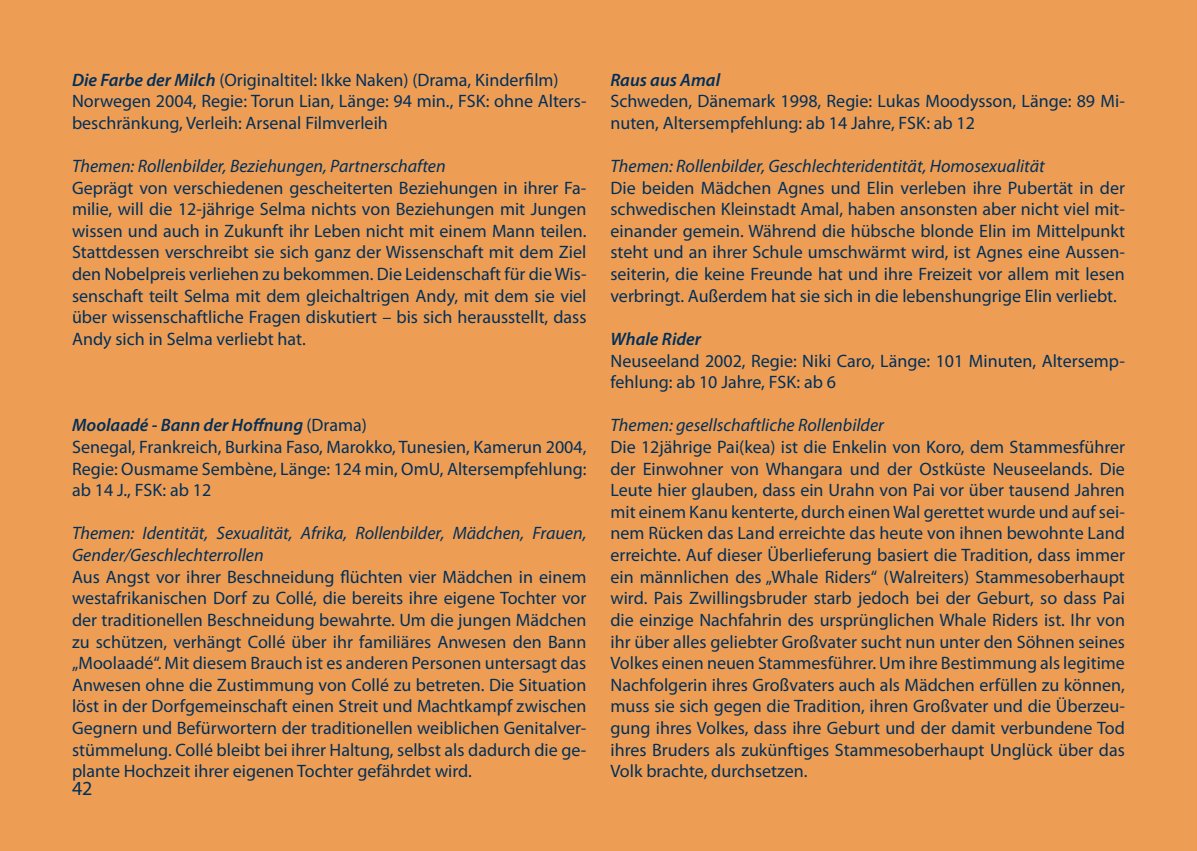
<style>
.page{position:relative;width:1197px;height:851px;background:#fff}
.page>*{position:absolute;margin:0;border:0;box-sizing:border-box;transform-origin:0 0}
.t1{font:20px "Myriad Pro";color:#002f5b}
.t2{font:18px/21.6px "Myriad Pro";color:#002f5b}
.t3{font:italic 18px/21.6px "Myriad Pro";color:#002f5b}
.t4{font:italic 600 18px "Myriad Pro";color:#002f5b}
.s1{font-weight:600;font-style:italic}
</style>
<div class="page">
<div style="left:0;top:0;width:1196px;height:850px;background:#ee9e54"></div>
<p class="t2" style="left:72px;top:68px;width:516px"><span class="s1">Die Farbe der Milch</span> (Originaltitel: Ikke Naken) (Drama, Kinderfilm)<br>Norwegen 2004, Regie: Torun Lian, Länge: 94 min., FSK: ohne Alters&shy;beschränkung, Verleih: Arsenal Filmverleih</p>
<p class="t3" style="left:72px;top:155px;width:375px">Themen: Rollenbilder, Beziehungen, Partnerschaften</p>
<p class="t2" style="left:72px;top:176px;width:516px;text-align:justify">Geprägt von verschiedenen gescheiterten Beziehungen in ihrer Fa&shy;milie, will die 12-jährige Selma nichts von Beziehungen mit Jungen wissen und auch in Zukunft ihr Leben nicht mit einem Mann teilen.<br>Stattdessen verschreibt sie sich ganz der Wissenschaft mit dem Ziel den Nobelpreis verliehen zu bekommen. Die Leidenschaft für die Wis&shy;senschaft teilt Selma mit dem gleichaltrigen Andy, mit dem sie viel über wissenschaftliche Fragen diskutiert – bis sich herausstellt, dass Andy sich in Selma verliebt hat.</p>
<p class="t2" style="left:72px;top:414px;width:516px"><span class="s1">Moolaadé - Bann der Hoffnung</span> (Drama)<br>Senegal, Frankreich, Burkina Faso, Marokko, Tunesien, Kamerun 2004, Regie: Ousmame Sembène, Länge: 124 min, OmU, Altersempfehlung: ab 14 J., FSK: ab 12</p>
<p class="t3" style="left:72px;top:522px;width:516px">Themen: Identität, Sexualität, Afrika, Rollenbilder, Mädchen, Frauen,<br>Gender/Geschlechterrollen</p>
<p class="t2" style="left:72px;top:565px;width:516px;text-align:justify">Aus Angst vor ihrer Beschneidung flüchten vier Mädchen in einem westafrikanischen Dorf zu Collé, die bereits ihre eigene Tochter vor der traditionellen Beschneidung bewahrte. Um die jungen Mädchen zu schützen, verhängt Collé über ihr familiäres Anwesen den Bann „Moolaadé“. Mit diesem Brauch ist es anderen Personen untersagt das Anwesen ohne die Zustimmung von Collé zu betreten. Die Situation löst in der Dorfgemeinschaft einen Streit und Machtkampf zwischen Gegnern und Befürwortern der traditionellen weiblichen Genitalver&shy;stümmelung. Collé bleibt bei ihrer Haltung, selbst als dadurch die ge&shy;plante Hochzeit ihrer eigenen Tochter gefährdet wird.</p>
<p class="t1" style="left:72px;top:775px;width:22px">42</p>
<p class="t4" style="left:610px;top:68px;width:111px">Raus aus Amal</p>
<p class="t2" style="left:610px;top:90px;width:516px">Schweden, Dänemark 1998, Regie: Lukas Moodysson, Länge: 89 Mi&shy;nuten, Altersempfehlung: ab 14 Jahre, FSK: ab 12</p>
<p class="t3" style="left:610px;top:155px;width:436px">Themen: Rollenbilder, Geschlechteridentität, Homosexualität</p>
<p class="t2" style="left:610px;top:176px;width:516px;text-align:justify">Die beiden Mädchen Agnes und Elin verleben ihre Pubertät in der schwedischen Kleinstadt Amal, haben ansonsten aber nicht viel mit&shy;einander gemein. Während die hübsche blonde Elin im Mittelpunkt steht und an ihrer Schule umschwärmt wird, ist Agnes eine Aussen&shy;seiterin, die keine Freunde hat und ihre Freizeit vor allem mit lesen verbringt. Außerdem hat sie sich in die lebenshungrige Elin verliebt.</p>
<p class="t4" style="left:610px;top:327px;width:92px">Whale Rider</p>
<p class="t2" style="left:610px;top:349px;width:516px">Neuseeland 2002, Regie: Niki Caro, Länge: 101 Minuten, Altersemp&shy;fehlung: ab 10 Jahre, FSK: ab 6</p>
<p class="t3" style="left:610px;top:414px;width:275px">Themen: gesellschaftliche Rollenbilder</p>
<p class="t2" style="left:610px;top:436px;width:516px;text-align:justify">Die 12jährige Pai(kea) ist die Enkelin von Koro, dem Stammesführer der Einwohner von Whangara und der Ostküste Neuseelands. Die Leute hier glauben, dass ein Urahn von Pai vor über tausend Jahren mit einem Kanu kenterte, durch einen Wal gerettet wurde und auf sei&shy;nem Rücken das Land erreichte das heute von ihnen bewohnte Land erreichte. Auf dieser Überlieferung basiert die Tradition, dass immer ein männlichen des „Whale Riders“ (Walreiters) Stammesoberhaupt wird. Pais Zwillingsbruder starb jedoch bei der Geburt, so dass Pai die einzige Nachfahrin des ursprünglichen Whale Riders ist. Ihr von ihr über alles geliebter Großvater sucht nun unter den Söhnen seines Volkes einen neuen Stammesführer. Um ihre Bestimmung als legitime Nachfolgerin ihres Großvaters auch als Mädchen erfüllen zu können, muss sie sich gegen die Tradition, ihren Großvater und die Überzeu&shy;gung ihres Volkes, dass ihre Geburt und der damit verbundene Tod ihres Bruders als zukünftiges Stammesoberhaupt Unglück über das Volk brachte, durchsetzen.</p>
</div>
